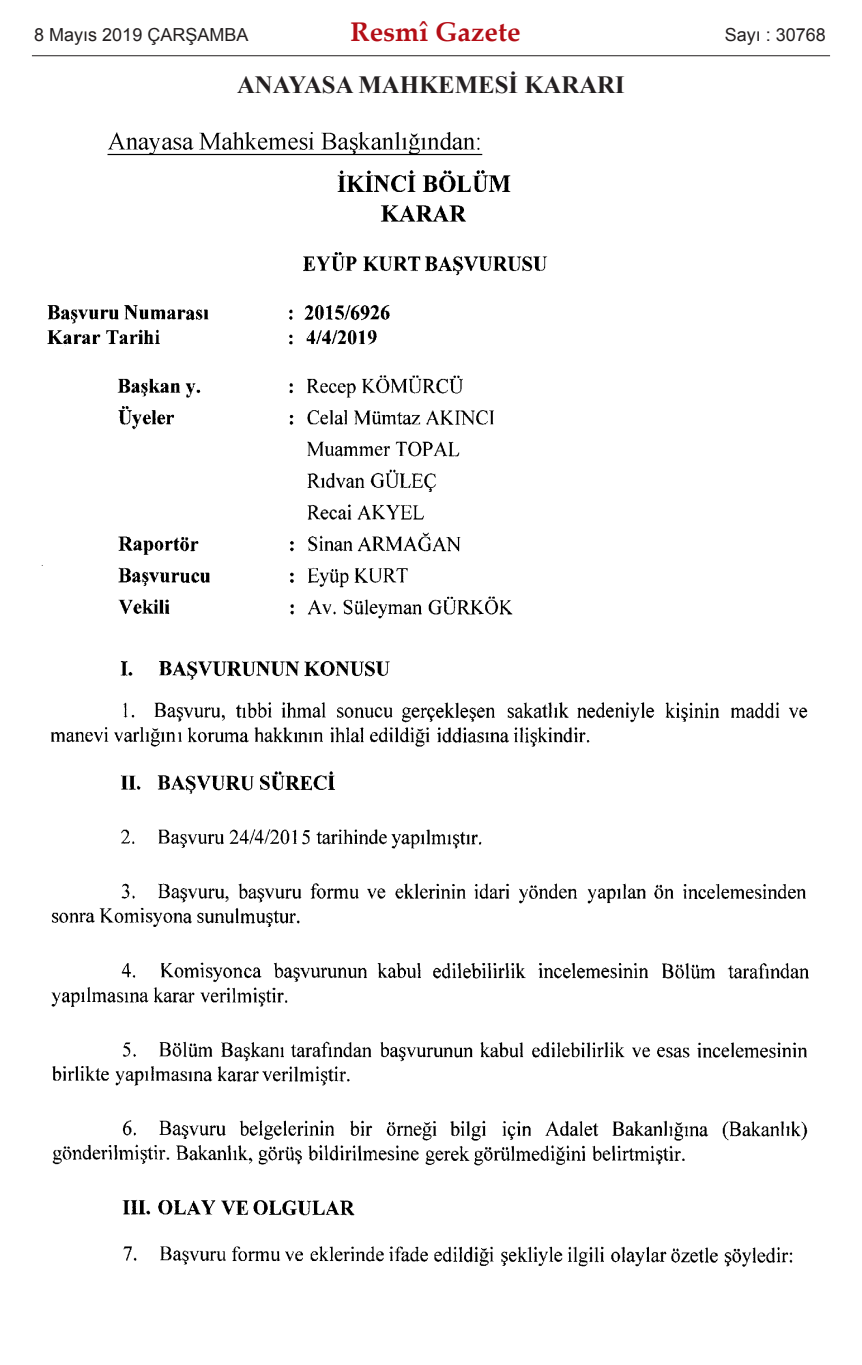
<style>
.page{position:relative;width:862px;height:1365px;background:#fff}
.page>*{position:absolute;margin:0;border:0;box-sizing:border-box;transform-origin:0 0}
.t1{font:700 27px "Palatino Linotype";color:#b40e16}
.t2{font:700 24.75px "Times New Roman";color:#231f20}
.t3{font:18px "Arial";color:#231f20}
</style>
<div class="page">
<img style="left:41px;top:132px;width:768px;height:1135px">
<hr style="left:32px;top:55px;width:797px;height:1px;background:#231f20">
<p class="t3" style="left:34px;top:25px;width:216px">8 Mayıs 2019 ÇARŞAMBA</p>
<h1 class="t1" style="left:350px;top:21px;width:171px">Resmî Gazete</h1>
<p class="t3" style="left:724px;top:25px;width:103px">Sayı : 30768</p>
<h2 class="t2" style="left:237px;top:71px;width:389px">ANAYASA MAHKEMESİ KARARI</h2>
</div>
